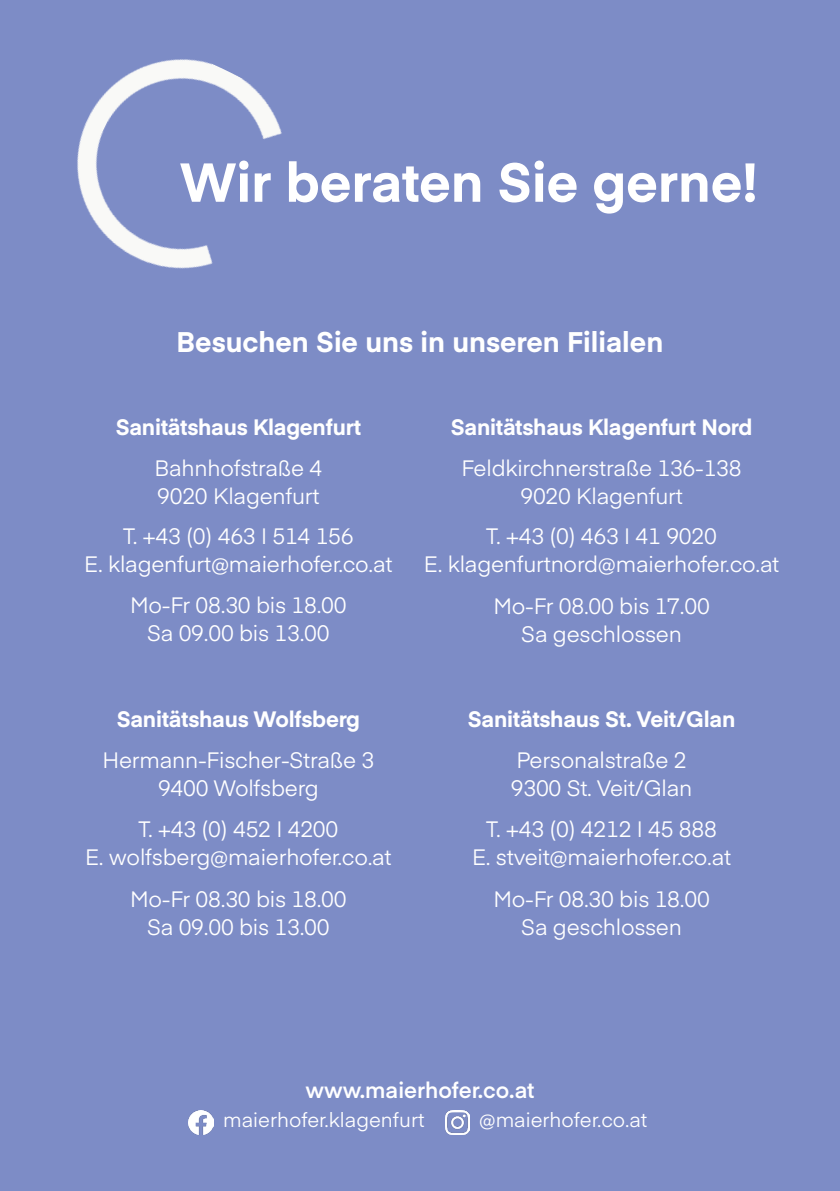
<style>
.page{position:relative;width:840px;height:1191px;background:#fff}
.page>*{position:absolute;margin:0;border:0;box-sizing:border-box;transform-origin:0 0}
.t1{font:700 54px "Eina 01";color:#fff}
.t2{font:700 28px "Eina 01";color:#fff}
.t3{font:22px "Eina 01";letter-spacing:-.01em;color:#fff}
.t4{font:700 22px "Eina 01";letter-spacing:-.01em;color:#fff}
.t5{font:600 22px "Eina 01";color:#fff}
.t6{font:20px "Eina 01";color:#fff}
</style>
<div class="page">
<div style="left:0;top:0;width:839px;height:1191px;background:#7d8cc6"></div>
<img style="left:77px;top:59px;width:205px;height:210px">
<img style="left:189px;top:1110px;width:24px;height:24px">
<img style="left:445px;top:1110px;width:24px;height:24px">
<p class="t1" style="left:180px;top:142px;width:579px">Wir beraten Sie gerne!</p>
<p class="t2" style="left:176px;top:321px;width:488px">Besuchen Sie uns in unseren Filialen</p>
<p class="t4" style="left:116px;top:411px;width:247px">Sanitätshaus Klagenfurt</p>
<p class="t3" style="left:154px;top:451px;width:169px">Bahnhofstraße 4</p>
<p class="t3" style="left:157px;top:479px;width:164px">9020 Klagenfurt</p>
<p class="t3" style="left:123px;top:519px;width:232px">T. +43 (0) 463 I 514 156</p>
<p class="t3" style="left:84px;top:547px;width:309px">E. klagenfurt@maierhofer.co.at</p>
<p class="t3" style="left:130px;top:589px;width:218px">Mo-Fr 08.30 bis 18.00</p>
<p class="t3" style="left:147px;top:617px;width:184px">Sa 09.00 bis 13.00</p>
<p class="t4" style="left:117px;top:703px;width:245px">Sanitätshaus Wolfsberg</p>
<p class="t3" style="left:102px;top:743px;width:273px">Hermann-Fischer-Straße 3</p>
<p class="t3" style="left:158px;top:771px;width:162px">9400 Wolfsberg</p>
<p class="t3" style="left:138px;top:813px;width:201px">T. +43 (0) 452 I 4200</p>
<p class="t3" style="left:85px;top:841px;width:308px">E. wolfsberg@maierhofer.co.at</p>
<p class="t3" style="left:130px;top:882px;width:218px">Mo-Fr 08.30 bis 18.00</p>
<p class="t3" style="left:147px;top:910px;width:184px">Sa 09.00 bis 13.00</p>
<p class="t4" style="left:450px;top:411px;width:303px">Sanitätshaus Klagenfurt Nord</p>
<p class="t3" style="left:461px;top:451px;width:281px">Feldkirchnerstraße 136-138</p>
<p class="t3" style="left:520px;top:479px;width:164px">9020 Klagenfurt</p>
<p class="t3" style="left:486px;top:520px;width:232px">T. +43 (0) 463 I 41 9020</p>
<p class="t3" style="left:423px;top:548px;width:357px">E. klagenfurtnord@maierhofer.co.at</p>
<p class="t3" style="left:493px;top:589px;width:218px">Mo-Fr 08.00 bis 17.00</p>
<p class="t3" style="left:521px;top:617px;width:162px">Sa geschlossen</p>
<p class="t4" style="left:467px;top:703px;width:269px">Sanitätshaus St. Veit/Glan</p>
<p class="t3" style="left:516px;top:743px;width:171px">Personalstraße 2</p>
<p class="t3" style="left:510px;top:771px;width:183px">9300 St. Veit/Glan</p>
<p class="t3" style="left:486px;top:813px;width:232px">T. +43 (0) 4212 I 45 888</p>
<p class="t3" style="left:472px;top:841px;width:260px">E. stveit@maierhofer.co.at</p>
<p class="t3" style="left:493px;top:882px;width:218px">Mo-Fr 08.30 bis 18.00</p>
<p class="t3" style="left:521px;top:910px;width:162px">Sa geschlossen</p>
<p class="t5" style="left:305px;top:1074px;width:230px">www.maierhofer.co.at</p>
<p class="t6" style="left:223px;top:1105px;width:203px">maierhofer.klagenfurt</p>
<p class="t6" style="left:479px;top:1104px;width:169px">@maierhofer.co.at</p>
</div>
